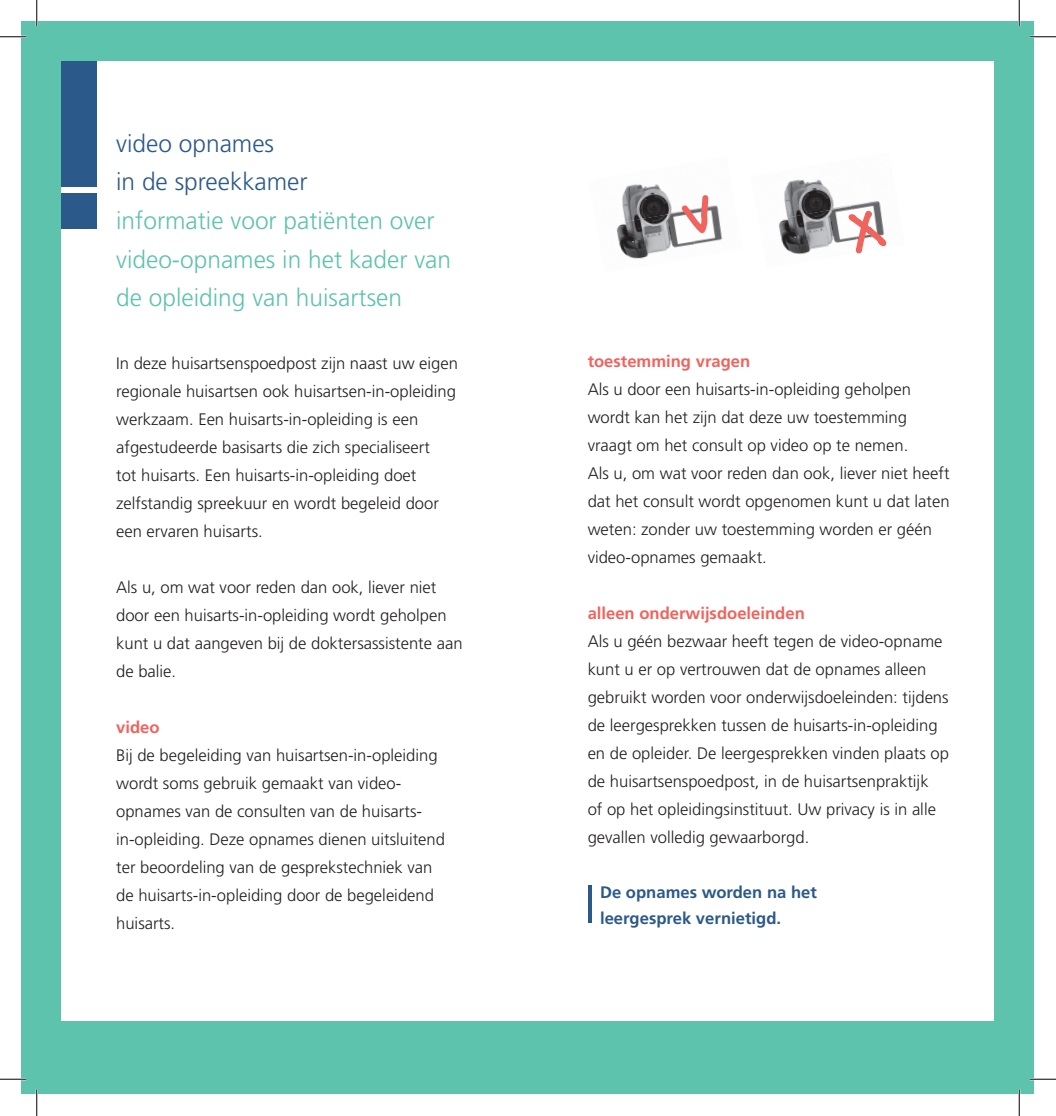
<style>
.page{position:relative;width:1056px;height:1116px;background:#fff}
.page>*{position:absolute;margin:0;border:0;box-sizing:border-box;transform-origin:0 0}
.t1{font:300 24.5px/38.5px "Frutiger";color:#5dc3ad}
.t2{font:300 24.5px/38.5px "Frutiger";color:#2b598a}
.t3{font:300 16.62px/28px "Frutiger";color:#231f20}
.t4{font:700 16.62px "Frutiger";color:#f1635d}
.t5{font:700 16.62px/26.2px "Frutiger";color:#2b598a}
</style>
<div class="page">
<div style="left:22px;top:22px;width:1012px;height:1071px;background:#5dc3ad"></div>
<div style="left:62px;top:62px;width:932px;height:958px;background:#fff"></div>
<div style="left:62px;top:193px;width:35px;height:35px;background:#2b598a"></div>
<div style="left:62px;top:62px;width:35px;height:125px;background:#2b598a"></div>
<img style="left:784px;top:179px;width:50px;height:27px">
<img style="left:846px;top:201px;width:41px;height:44px">
<img style="left:778px;top:206px;width:81px;height:49px">
<img style="left:622px;top:184px;width:50px;height:26px">
<img style="left:697px;top:197px;width:26px;height:47px">
<img style="left:616px;top:210px;width:81px;height:49px">
<svg style="left:681px;top:195px;width:27px;height:38px"></svg>
<svg style="left:848px;top:210px;width:38px;height:44px"></svg>
<hr style="left:588px;top:885px;width:4px;height:38px;background:#2b598a">
<hr style="left:0;top:36px;width:26px;height:2px;background:#fff">
<hr style="left:1029px;top:36px;width:27px;height:2px;background:#fff">
<hr style="left:0;top:1077px;width:26px;height:3px;background:#fff">
<hr style="left:1029px;top:1077px;width:27px;height:3px;background:#fff">
<hr style="left:36px;top:0;width:2px;height:26px;background:#fff">
<hr style="left:36px;top:1089px;width:2px;height:26px;background:#fff">
<hr style="left:1018px;top:0;width:2px;height:26px;background:#fff">
<hr style="left:1018px;top:1089px;width:2px;height:26px;background:#fff">
<svg style="left:0;top:36px;width:26px;height:1px"></svg>
<svg style="left:1029px;top:36px;width:27px;height:1px"></svg>
<svg style="left:0;top:1078px;width:26px;height:1px"></svg>
<svg style="left:1029px;top:1078px;width:27px;height:1px"></svg>
<svg style="left:36px;top:0;width:1px;height:26px"></svg>
<svg style="left:36px;top:1089px;width:1px;height:26px"></svg>
<svg style="left:1019px;top:0;width:1px;height:26px"></svg>
<svg style="left:1019px;top:1089px;width:1px;height:26px"></svg>
<h1 class="t2" style="left:116px;top:125px;width:193px">video opnames<br>in de spreekkamer</h1>
<h1 class="t1" style="left:116px;top:201px;width:336px">informatie voor patiënten over video-opnames in het kader van de opleiding van huisartsen</h1>
<p class="t3" style="left:116px;top:349px;width:343px">In deze huisartsenspoedpost zijn naast uw eigen regionale huisartsen ook huisartsen-in-opleiding werkzaam. Een huisarts-in-opleiding is een afgestudeerde basisarts die zich specialiseert<br>tot huisarts. Een huisarts-in-opleiding doet zelfstandig spreekuur en wordt begeleid door een ervaren huisarts.</p>
<p class="t3" style="left:116px;top:573px;width:348px">Als u, om wat voor reden dan ook, liever niet door een huisarts-in-opleiding wordt geholpen kunt u dat aangeven bij de doktersassistente aan de balie.</p>
<p class="t4" style="left:116px;top:717px;width:45px">video</p>
<p class="t3" style="left:116px;top:741px;width:330px">Bij de begeleiding van huisartsen-in-opleiding wordt soms gebruik gemaakt van video&shy;opnames van de consulten van de huisarts&shy;in-opleiding. Deze opnames dienen uitsluitend ter beoordeling van de gesprekstechniek van de huisarts-in-opleiding door de begeleidend huisarts.</p>
<p class="t4" style="left:588px;top:351px;width:164px">toestemming vragen</p>
<p class="t3" style="left:588px;top:375px;width:363px">Als u door een huisarts-in-opleiding geholpen wordt kan het zijn dat deze uw toestemming vraagt om het consult op video op te nemen.<br>Als u, om wat voor reden dan ook, liever niet heeft dat het consult wordt opgenomen kunt u dat laten weten: zonder uw toestemming worden er géén video-opnames gemaakt.</p>
<p class="t4" style="left:588px;top:603px;width:219px">alleen onderwijsdoeleinden</p>
<p class="t3" style="left:588px;top:627px;width:363px">Als u géén bezwaar heeft tegen de video-opname kunt u er op vertrouwen dat de opnames alleen gebruikt worden voor onderwijsdoeleinden: tijdens de leergesprekken tussen de huisarts-in-opleiding en de opleider. De leergesprekken vinden plaats op de huisartsenspoedpost, in de huisartsenpraktijk<br>of op het opleidingsinstituut. Uw privacy is in alle gevallen volledig gewaarborgd.</p>
<p class="t5" style="left:600px;top:878px;width:218px">De opnames worden na het leergesprek vernietigd.</p>
</div>
